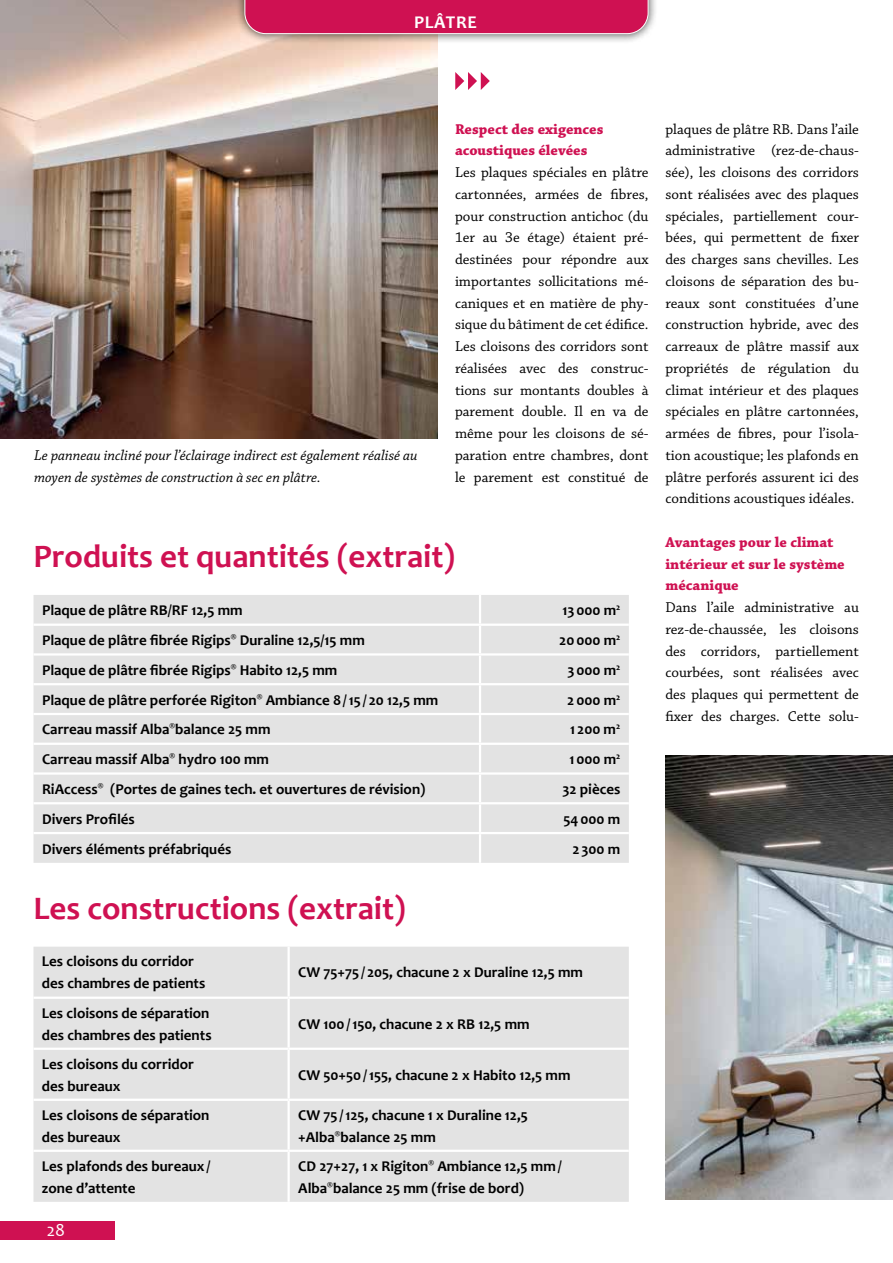
<style>
.page{position:relative;width:893px;height:1263px;background:#fff}
.page>*{position:absolute;margin:0;border:0;box-sizing:border-box;transform-origin:0 0}
.t1{font:700 33px "Candara";color:#cf1152}
.t2{font:700 18px "Candara";letter-spacing:.04em;color:#fff}
.t3{font:18px "Candara";color:#fff}
.t4{font:15px/21.8px "Chaparral Pro";color:#000;text-align:justify}
.t5{font:700 15px/21.8px "Candara";color:#000}
.t6{font:italic 15px/21.8px "Chaparral Pro";color:#000}
.t7{font:700 15px/21.8px "Chaparral Pro";color:#cf1152}
</style>
<div class="page">
<img style="left:0;top:0;width:438px;height:438px">
<img style="left:665px;top:755px;width:228px;height:444px">
<div style="left:235px;top:0;width:423px;height:44px;background:#000;opacity:.75"></div>
<div style="left:244px;top:0;width:405px;height:34px;background:#cf1152"></div>
<div style="left:0;top:1221px;width:115px;height:19px;background:#cf1152"></div>
<svg style="left:455px;top:72px;width:35px;height:18px"></svg>
<div style="left:34px;top:595px;width:595px;height:268px;background:#e3e3e3"></div>
<hr style="left:479px;top:595px;width:2px;height:28px;background:#fff">
<hr style="left:34px;top:623px;width:446px;height:3px;background:#fff">
<hr style="left:480px;top:623px;width:149px;height:3px;background:#fff">
<hr style="left:479px;top:626px;width:2px;height:27px;background:#fff">
<hr style="left:34px;top:653px;width:446px;height:3px;background:#fff">
<hr style="left:480px;top:653px;width:149px;height:3px;background:#fff">
<hr style="left:479px;top:656px;width:2px;height:27px;background:#fff">
<hr style="left:34px;top:683px;width:446px;height:2px;background:#fff">
<hr style="left:480px;top:683px;width:149px;height:2px;background:#fff">
<hr style="left:479px;top:685px;width:2px;height:28px;background:#fff">
<hr style="left:34px;top:713px;width:446px;height:2px;background:#fff">
<hr style="left:480px;top:713px;width:149px;height:2px;background:#fff">
<hr style="left:479px;top:715px;width:2px;height:28px;background:#fff">
<hr style="left:34px;top:743px;width:446px;height:2px;background:#fff">
<hr style="left:480px;top:743px;width:149px;height:2px;background:#fff">
<hr style="left:479px;top:745px;width:2px;height:27px;background:#fff">
<hr style="left:34px;top:772px;width:446px;height:3px;background:#fff">
<hr style="left:480px;top:772px;width:149px;height:3px;background:#fff">
<hr style="left:479px;top:775px;width:2px;height:27px;background:#fff">
<hr style="left:34px;top:802px;width:446px;height:2px;background:#fff">
<hr style="left:480px;top:802px;width:149px;height:2px;background:#fff">
<hr style="left:479px;top:804px;width:2px;height:28px;background:#fff">
<hr style="left:34px;top:832px;width:446px;height:2px;background:#fff">
<hr style="left:480px;top:832px;width:149px;height:2px;background:#fff">
<hr style="left:479px;top:834px;width:2px;height:29px;background:#fff">
<div style="left:33px;top:947px;width:596px;height:255px;background:#e3e3e3"></div>
<hr style="left:287px;top:947px;width:3px;height:49px;background:#fff">
<hr style="left:33px;top:996px;width:256px;height:3px;background:#fff">
<hr style="left:289px;top:996px;width:340px;height:3px;background:#fff">
<hr style="left:287px;top:999px;width:3px;height:48px;background:#fff">
<hr style="left:33px;top:1047px;width:256px;height:3px;background:#fff">
<hr style="left:289px;top:1047px;width:340px;height:3px;background:#fff">
<hr style="left:287px;top:1050px;width:3px;height:49px;background:#fff">
<hr style="left:33px;top:1099px;width:256px;height:2px;background:#fff">
<hr style="left:289px;top:1099px;width:340px;height:2px;background:#fff">
<hr style="left:287px;top:1101px;width:3px;height:49px;background:#fff">
<hr style="left:33px;top:1150px;width:256px;height:2px;background:#fff">
<hr style="left:289px;top:1150px;width:340px;height:2px;background:#fff">
<hr style="left:287px;top:1152px;width:3px;height:50px;background:#fff">
<p class="t2" style="left:414px;top:11px;width:64px">PLÂTRE</p>
<p class="t6" style="left:34px;top:445px;width:385px">Le panneau incliné pour l’éclairage indirect est également réalisé au moyen de systèmes de construction à sec en plâtre.</p>
<p class="t7" style="left:455px;top:119px;width:150px">Respect des exigences acoustiques élevées</p>
<p class="t4" style="left:455px;top:162px;width:195px">Les plaques spéciales en plâtre cartonnées, armées de fibres, pour construction antichoc (du 1er au 3e étage) étaient pré&shy;destinées pour répondre aux importantes sollicitations mé&shy;caniques et en matière de phy&shy;sique du bâtiment de cet édifice.<br>Les cloisons des corridors sont réalisées avec des construc&shy;tions sur montants doubles à parement double. Il en va de même pour les cloisons de sé&shy;paration entre chambres, dont le parement est constitué de</p>
<h1 class="t1" style="left:34px;top:536px;width:423px">Produits et quantités (extrait)</h1>
<p class="t5" style="left:42px;top:599px;width:202px">Plaque de plâtre RB/RF 12,5 mm</p>
<p class="t5" style="left:562px;top:599px;width:59px">13000 m<sup>2</sup></p>
<p class="t5" style="left:42px;top:629px;width:324px">Plaque de plâtre fibrée Rigips<sup>®</sup> Duraline 12,5/15 mm</p>
<p class="t5" style="left:559px;top:629px;width:63px">20000 m<sup>2</sup></p>
<p class="t5" style="left:42px;top:659px;width:297px">Plaque de plâtre fibrée Rigips<sup>®</sup> Habito 12,5 mm</p>
<p class="t5" style="left:567px;top:659px;width:54px">3000 m<sup>2</sup></p>
<p class="t5" style="left:42px;top:689px;width:398px">Plaque de plâtre perforée Rigiton<sup>®</sup> Ambiance 8/15 / 20 12,5 mm</p>
<p class="t5" style="left:567px;top:689px;width:55px">2000 m<sup>2</sup></p>
<p class="t5" style="left:42px;top:718px;width:230px">Carreau massif Alba<sup>®</sup>balance 25 mm</p>
<p class="t5" style="left:570px;top:718px;width:52px">1 200 m<sup>2</sup></p>
<p class="t5" style="left:42px;top:748px;width:228px">Carreau massif Alba<sup>®</sup> hydro 100 mm</p>
<p class="t5" style="left:569px;top:748px;width:52px">1000 m<sup>2</sup></p>
<p class="t5" style="left:42px;top:778px;width:385px">RiAccess<sup>®</sup> (Portes de gaines tech. et ouvertures de révision)</p>
<p class="t5" style="left:562px;top:778px;width:59px">32 pièces</p>
<p class="t5" style="left:42px;top:808px;width:94px">Divers Profilés</p>
<p class="t5" style="left:564px;top:808px;width:58px">54000 m</p>
<p class="t5" style="left:42px;top:838px;width:191px">Divers éléments préfabriqués</p>
<p class="t5" style="left:572px;top:838px;width:49px">2 300 m</p>
<h1 class="t1" style="left:33px;top:887px;width:374px">Les constructions (extrait)</h1>
<p class="t5" style="left:42px;top:950px;width:165px">Les cloisons du corridor des chambres de patients</p>
<p class="t5" style="left:298px;top:961px;width:286px">CW 75+75 / 205, chacune 2 x Duraline 12,5 mm</p>
<p class="t5" style="left:42px;top:1002px;width:171px">Les cloisons de séparation des chambres des patients</p>
<p class="t5" style="left:298px;top:1013px;width:233px">CW 100/150, chacune 2 x RB 12,5 mm</p>
<p class="t5" style="left:42px;top:1053px;width:153px">Les cloisons du corridor des bureaux</p>
<p class="t5" style="left:298px;top:1064px;width:274px">CW 50+50/155, chacune 2 x Habito 12,5 mm</p>
<p class="t5" style="left:42px;top:1104px;width:169px">Les cloisons de séparation des bureaux</p>
<p class="t5" style="left:298px;top:1104px;width:231px">CW 75 /125, chacune 1 x Duraline 12,5 +Alba<sup>®</sup>balance 25 mm</p>
<p class="t5" style="left:42px;top:1155px;width:170px">Les plafonds des bureaux/ zone d’attente</p>
<p class="t5" style="left:298px;top:1155px;width:265px">CD 27+27, 1 x Rigiton<sup>®</sup> Ambiance 12,5 mm/<br>Alba<sup>®</sup>balance 25 mm (frise de bord)</p>
<p class="t3" style="left:47px;top:1218px;width:20px">28</p>
<p class="t4" style="left:665px;top:119px;width:195px">plaques de plâtre RB. Dans l’aile administrative (rez-de-chaus&shy;sée), les cloisons des corridors sont réalisées avec des plaques spéciales, partiellement cour&shy;bées, qui permettent de fixer des charges sans chevilles. Les cloisons de séparation des bu&shy;reaux sont constituées d’une construction hybride, avec des carreaux de plâtre massif aux propriétés de régulation du climat intérieur et des plaques spéciales en plâtre cartonnées, armées de fibres, pour l’isola&shy;tion acoustique; les plafonds en plâtre perforés assurent ici des conditions acoustiques idéales.</p>
<p class="t7" style="left:665px;top:532px;width:181px">Avantages pour le climat intérieur et sur le système mécanique</p>
<p class="t4" style="left:665px;top:597px;width:195px">Dans l’aile administrative au rez-de-chaussée, les cloisons des corridors, partiellement courbées, sont réalisées avec des plaques qui permettent de fixer des charges. Cette solu-</p>
</div>
